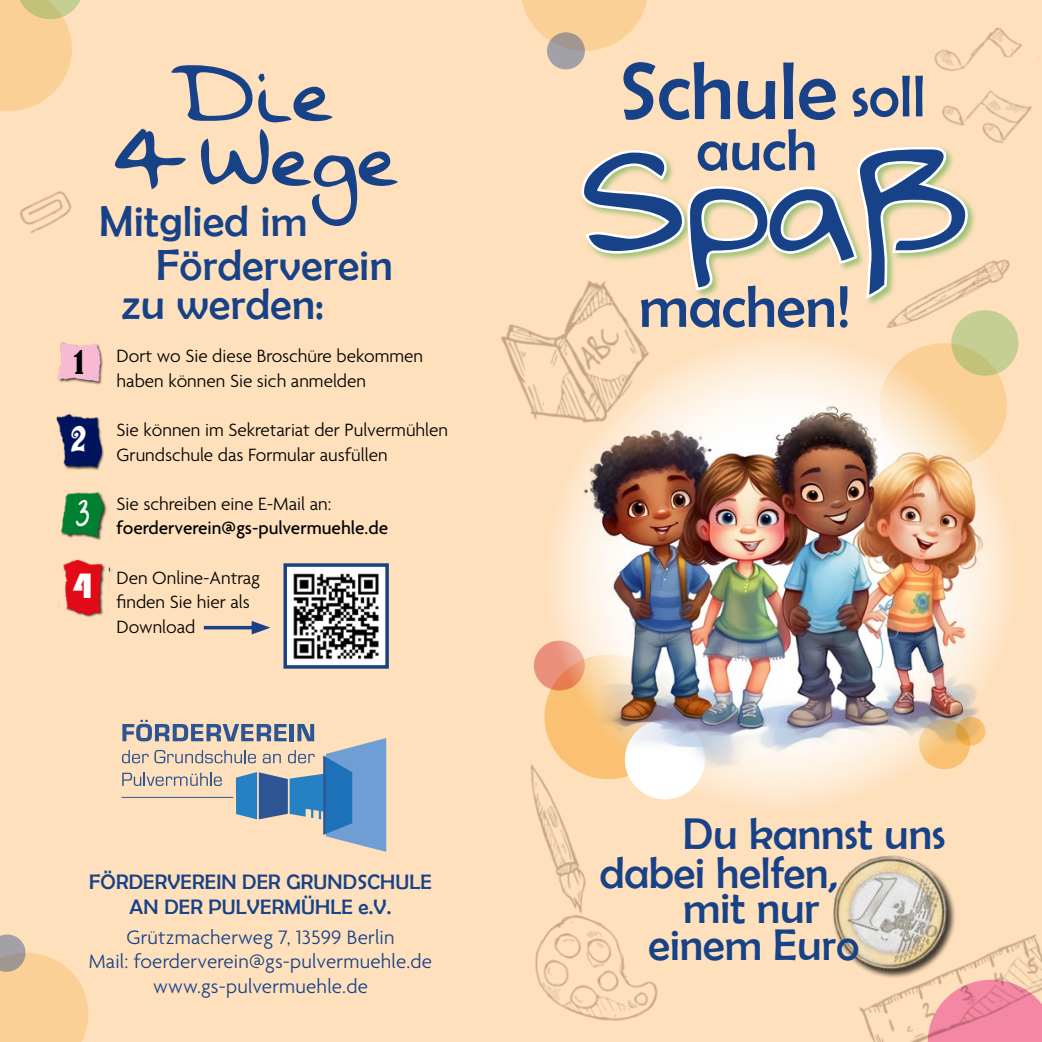
<style>
.page{position:relative;width:1042px;height:1042px;background:#fee0bc}
.page>*{position:absolute;margin:0;border:0;box-sizing:border-box;transform-origin:0 0}
.t1{font:87.5px/64.8px "Daves Hand";letter-spacing:.005em;color:#184287;text-align:center}
.t2{font:82.6px "Berlin Sans FB";color:#184287}
.t3{font:59.5px "Berlin Sans FB";color:#184287}
.t4{font:44.62px/39px "Berlin Sans FB";color:#184287}
.t5{font:43.75px/43.8px "Berlin Sans FB";letter-spacing:.01em;color:#184287}
.t6{font:36.57px "Action Is";color:#fff}
.t7{font:36.4px "Bauhaus 93";color:#fff}
.t8{font:31.5px "A Year Without Rain";color:#fff}
.t9{font:condensed 30.1px "Bernard";color:#000}
.t10{font:300 21px/24.5px "Agenda";letter-spacing:.01em;color:#184287;text-align:center}
.t11{font:21px/24.5px "Berlin Sans FB";letter-spacing:.01em;color:#184287;text-align:center}
.t12{font:300 19.25px/24.5px "Agenda";color:#000}
.t13{font:500 19.25px "Agenda";color:#000}
</style>
<div class="page">
<div style="left:879px;top:343px;width:128px;height:125px;background:#fbd097;border-radius:50%"></div>
<svg style="left:522px;top:0;width:125px;height:51px"></svg>
<svg style="left:547px;top:32px;width:38px;height:37px"></svg>
<svg style="left:0;top:934px;width:89px;height:108px"></svg>
<div style="left:544px;top:654px;width:128px;height:125px;background:#f9c171;border-radius:50%"></div>
<svg style="left:534px;top:640px;width:51px;height:50px"></svg>
<div style="left:951px;top:310px;width:67px;height:66px;background:#c5ce93;border-radius:50%"></div>
<svg style="left:0;top:0;width:81px;height:111px"></svg>
<div style="left:625px;top:719px;width:80px;height:80px;background:#fff;border-radius:50%"></div>
<svg style="left:544px;top:335px;width:474px;height:477px;fill:#fee5c8"></svg>
<img style="left:577px;top:335px;width:421px;height:444px">
<svg style="left:581px;top:147px;width:389px;height:156px"></svg>
<svg style="left:584px;top:149px;width:381px;height:146px"></svg>
<img style="left:833px;top:855px;width:122px;height:97px">
<img style="left:845px;top:923px;width:197px;height:119px">
<img style="left:870px;top:245px;width:149px;height:105px">
<img style="left:20px;top:191px;width:52px;height:42px">
<img style="left:530px;top:745px;width:72px;height:152px">
<img style="left:535px;top:897px;width:123px;height:124px">
<img style="left:921px;top:27px;width:118px;height:142px">
<img style="left:501px;top:262px;width:182px;height:192px">
<img style="left:57px;top:342px;width:46px;height:43px">
<img style="left:56px;top:414px;width:48px;height:56px">
<img style="left:61px;top:492px;width:46px;height:48px">
<img style="left:58px;top:559px;width:51px;height:59px">
<svg style="left:283px;top:563px;width:106px;height:106px;background:#8f949c"></svg>
<svg style="left:122px;top:720px;width:264px;height:132px"></svg>
<hr style="left:122px;top:797px;width:111px;height:1px;background:#2e5593">
<hr style="left:204px;top:626px;width:54px;height:3px;background:#184287">
<svg style="left:252px;top:621px;width:18px;height:13px"></svg>
<h1 class="t1" style="left:108px;top:60px;width:292px">Die<br>4Wege</h1>
<h3 class="t5" style="left:156px;top:199px;width:238px;text-indent:-57px">Mitglied im<br>Förderverein</h3>
<h3 class="t5" style="left:122px;top:282px;width:204px">zu werden:</h3>
<h3 class="t9" style="left:74px;top:345px;width:13px">1</h3>
<h3 class="t6" style="left:69px;top:422px;width:21px">2</h3>
<h3 class="t8" style="left:75px;top:496px;width:16px">3</h3>
<h3 class="t7" style="left:71px;top:566px;width:22px">4</h3>
<p class="t12" style="left:117px;top:343px;width:308px">Dort wo Sie diese Broschüre bekommen haben können Sie sich anmelden</p>
<p class="t12" style="left:117px;top:417px;width:333px">Sie können im Sekretariat der Pulvermühlen<br>Grundschule das Formular ausfüllen</p>
<p class="t12" style="left:117px;top:491px;width:216px">Sie schreiben eine E-Mail an:</p>
<p class="t13" style="left:117px;top:516px;width:273px">foerderverein@gs-pulvermuehle.de</p>
<p class="t12" style="left:117px;top:565px;width:145px">Den Online-Antrag finden Sie hier als<br>Download</p>
<p class="t11" style="left:89px;top:870px;width:344px">FÖRDERVEREIN DER GRUNDSCHULE<br>AN DER PULVERMÜHLE e.V.</p>
<p class="t10" style="left:89px;top:924px;width:345px">Grützmacherweg 7, 13599 Berlin<br>Mail: foerderverein@gs-pulvermuehle.de www.gs-pulvermuehle.de</p>
<h2 class="t2" style="left:619px;top:45px;width:220px">Schule</h2>
<h3 class="t3" style="left:696px;top:117px;width:122px">auch</h3>
<h3 class="t3" style="left:851px;top:63px;width:76px">soll</h3>
<h3 class="t3" style="left:639px;top:274px;width:213px">machen!</h3>
<h3 class="t4" style="left:600px;top:813px;width:347px;text-indent:83px">Du kannst uns dabei helfen,</h3>
<h3 class="t4" style="left:648px;top:889px;width:212px;line-height:37.4px;text-align:center">mit nur einem Euro</h3>
</div>
